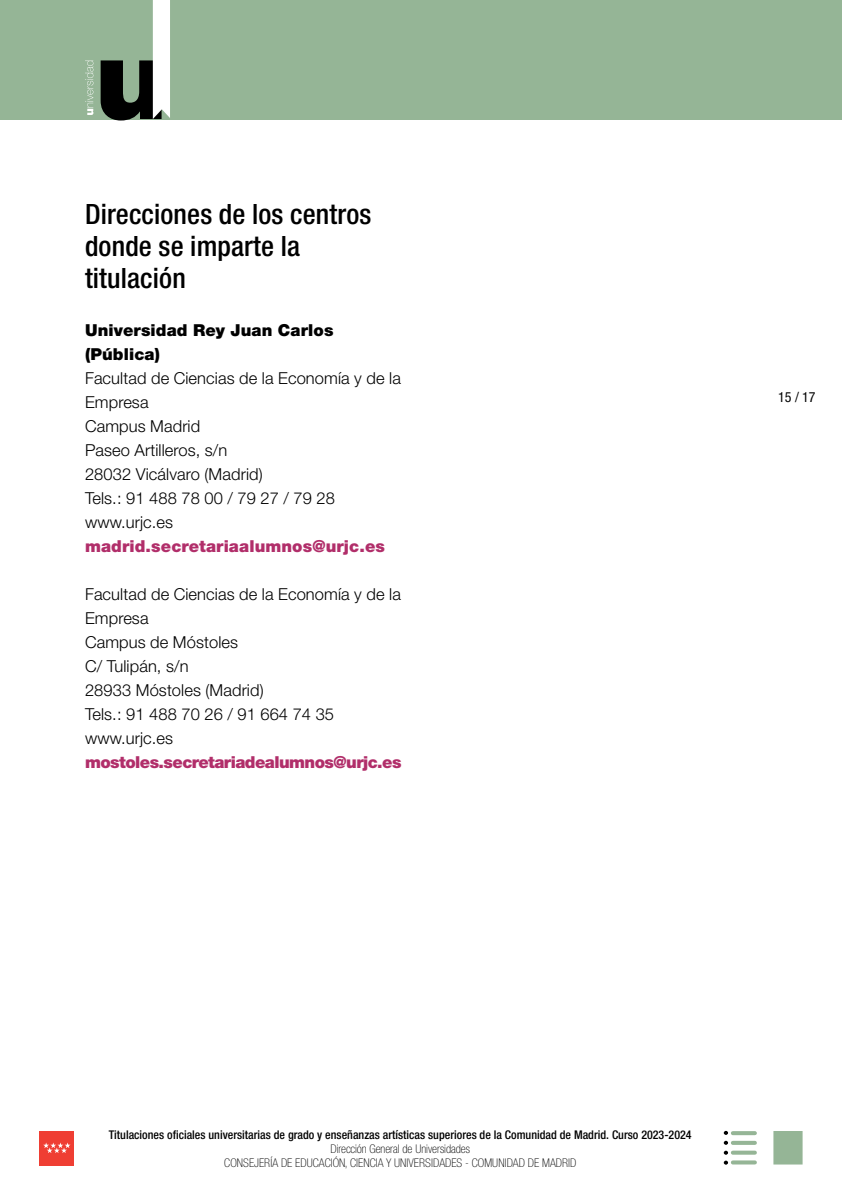
<style>
.page{position:relative;width:842px;height:1191px;background:#fff}
.page>*{position:absolute;margin:0;border:0;box-sizing:border-box;transform-origin:0 0}
.t1{font:500 condensed 28px/32px "Helvetica Neue LT Std";letter-spacing:.005em;color:#000}
.t2{font:300 16.4px/24px "Helvetica Neue LT Std";letter-spacing:.005em;color:#000}
.t3{font:900 16.4px "Helvetica Neue LT Std";letter-spacing:-.035em;color:#b12e6a}
.t4{font:900 16.4px/24px "Helvetica Neue LT Std";letter-spacing:.005em;color:#000}
.t5{font:900 16.4px "Helvetica Neue LT Std";letter-spacing:.005em;color:#b12e6a}
.t6{font:condensed 14px "Helvetica Neue LT Std";color:#000}
.t7{font:500 condensed 12px "Helvetica Neue LT Std";color:#000}
.t8{font:100 condensed 12px/14.4px "Helvetica Neue LT Std";letter-spacing:.005em;color:#000;text-align:center}
</style>
<div class="page">
<div style="left:0;top:0;width:842px;height:119px;background:#95b596"></div>
<svg style="left:85px;top:61px;width:8px;height:54px"></svg>
<svg style="left:101px;top:0;width:69px;height:120px"></svg>
<div style="left:40px;top:1130px;width:34px;height:35px;background:#ef3e33"></div>
<svg style="left:43px;top:1142px;width:28px;height:11px"></svg>
<div style="left:775px;top:1132px;width:25px;height:30px;background:#95b596"></div>
<div style="left:773px;top:1131px;width:29px;height:33px;border:4px solid #95b596"></div>
<svg style="left:733px;top:1131px;width:22px;height:4px"></svg>
<svg style="left:724px;top:1130px;width:4px;height:4px"></svg>
<svg style="left:733px;top:1140px;width:22px;height:4px"></svg>
<svg style="left:724px;top:1140px;width:4px;height:4px"></svg>
<svg style="left:733px;top:1150px;width:22px;height:4px"></svg>
<svg style="left:724px;top:1150px;width:4px;height:4px"></svg>
<svg style="left:733px;top:1160px;width:22px;height:4px"></svg>
<svg style="left:724px;top:1160px;width:4px;height:4px"></svg>
<h1 class="t1" style="left:85px;top:198px;width:288px">Direcciones de los centros donde se imparte la titulación</h1>
<p class="t4" style="left:85px;top:318px;width:250px">Universidad Rey Juan Carlos (Pública)</p>
<p class="t2" style="left:85px;top:366px;width:317px">Facultad de Ciencias de la Economía y de la<br>Empresa<br>Campus Madrid<br>Paseo Artilleros, s/n<br>28032 Vicálvaro (Madrid)<br>Tels.: 91 488 78 00 / 79 27 / 79 28 www.urjc.es</p>
<p class="t5" style="left:85px;top:537px;width:302px">madrid.secretariaalumnos@urjc.es</p>
<p class="t2" style="left:85px;top:582px;width:317px">Facultad de Ciencias de la Economía y de la<br>Empresa<br>Campus de Móstoles<br>C/ Tulipán, s/n<br>28933 Móstoles (Madrid)<br>Tels.: 91 488 70 26 / 91 664 74 35 www.urjc.es</p>
<p class="t3" style="left:85px;top:753px;width:318px">mostoles.secretariadealumnos@urjc.es</p>
<p class="t6" style="left:778px;top:389px;width:39px">15 / 17</p>
<p class="t7" style="left:109px;top:1127px;width:584px">Titulaciones oficiales universitarias de grado y enseñanzas artísticas superiores de la Comunidad de Madrid. Curso 2023-2024</p>
<p class="t8" style="left:224px;top:1141px;width:354px">Dirección General de Universidades<br>CONSEJERÍA DE EDUCACIÓN, CIENCIA Y UNIVERSIDADES - COMUNIDAD DE MADRID</p>
</div>
